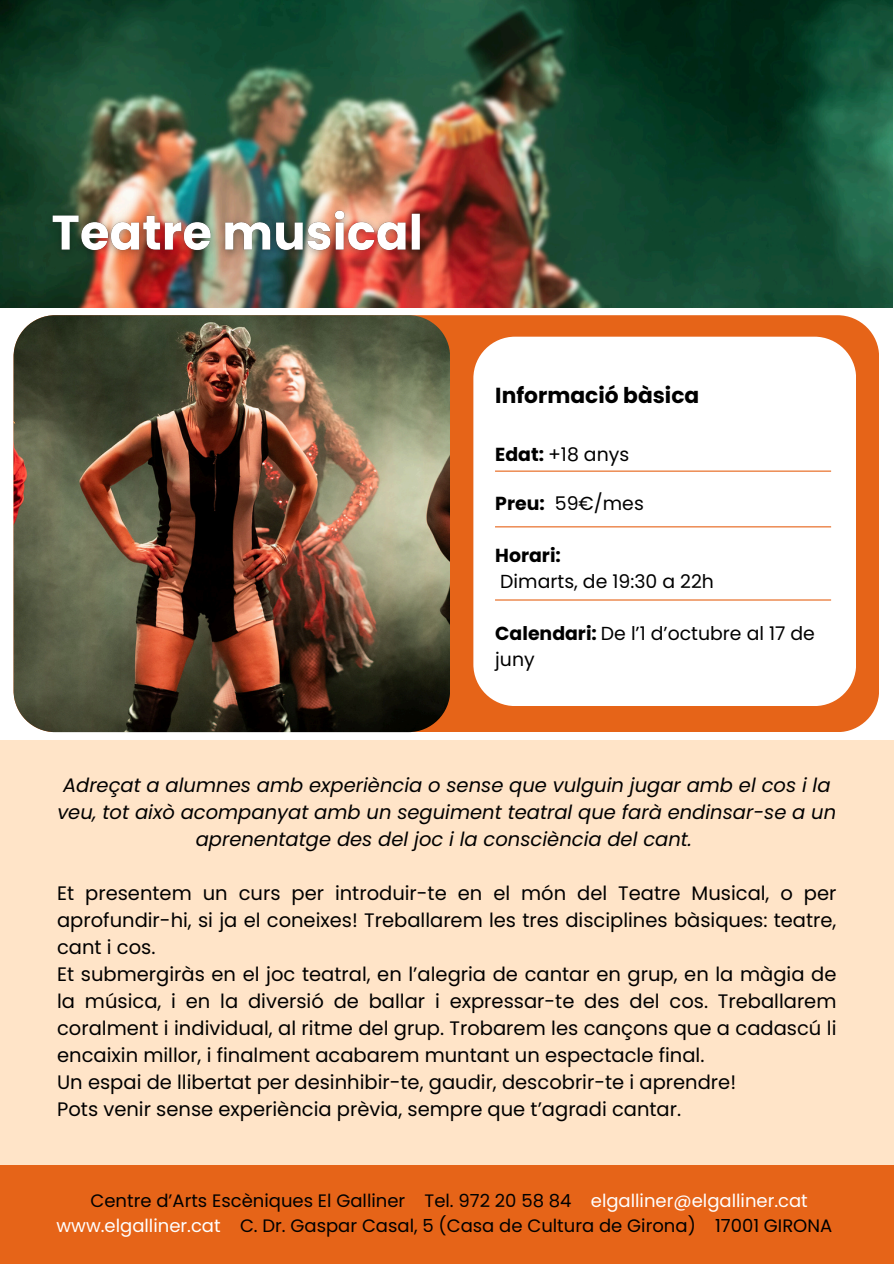
<style>
.page{position:relative;width:894px;height:1264px;background:#fff}
.page>*{position:absolute;margin:0;border:0;box-sizing:border-box;transform-origin:0 0}
.t1{font:700 21.75px "Poppins";color:#000}
.t2{font:19.5px/27px "Poppins";color:#000;text-align:justify}
.t3{font:italic 19.5px/27px "Poppins";color:#000;text-align:center}
.t4{font:18.9px/25.8px "Poppins";color:#000}
.t5{font:700 18.9px "Poppins";color:#000}
.t6{font:18px/24.8px "Poppins";color:#000;text-align:center}
.s1{font-weight:700}
.s2{color:#fff}
</style>
<div class="page">
<div style="left:0;top:1164px;width:893px;height:99px;background:#e66418"></div>
<div style="left:0;top:740px;width:893px;height:424px;background:#ffe4c8"></div>
<div style="left:14px;top:315px;width:864px;height:417px;background:#e66418;border-radius:42px"></div>
<div style="left:473px;top:337px;width:382px;height:369px;background:#fff;border-radius:42px"></div>
<hr style="left:495px;top:470px;width:335px;height:1px;background:#e66418">
<hr style="left:495px;top:526px;width:335px;height:1px;background:#e66418">
<hr style="left:495px;top:599px;width:335px;height:1px;background:#e66418">
<img style="left:14px;top:315px;width:435px;height:417px;border-radius:42px">
<img style="left:0;top:0;width:892px;height:307px">
<img style="left:40px;top:198px;width:392px;height:68px">
<h2 class="t1" style="left:495px;top:380px;width:205px">Informació bàsica</h2>
<p class="t4" style="left:495px;top:441px;width:135px"><span class="s1">Edat:</span> +18 anys</p>
<p class="t4" style="left:495px;top:491px;width:150px"><span class="s1">Preu:</span> 59€/mes</p>
<p class="t5" style="left:495px;top:542px;width:67px">Horari:</p>
<p class="t4" style="left:500px;top:568px;width:215px">Dimarts, de 19:30 a 22h</p>
<p class="t4" style="left:495px;top:620px;width:321px"><span class="s1">Calendari:</span> De l’1 d’octubre al 17 de juny</p>
<p class="t3" style="left:57px;top:771px;width:780px">Adreçat a alumnes amb experiència o sense que vulguin jugar amb el cos i la veu, tot això acompanyat amb un seguiment teatral que farà endinsar-se a un aprenentatge des del joc i la consciència del cant.</p>
<p class="t2" style="left:57px;top:879px;width:780px">Et presentem un curs per introduir-te en el món del Teatre Musical, o per aprofundir-hi, si ja el coneixes! Treballarem les tres disciplines bàsiques: teatre, cant i cos.</p>
<p class="t2" style="left:57px;top:960px;width:780px">Et submergiràs en el joc teatral, en l’alegria de cantar en grup, en la màgia de la música, i en la diversió de ballar i expressar-te des del cos. Treballarem coralment i individual, al ritme del grup. Trobarem les cançons que a cadascú li encaixin millor, i finalment acabarem muntant un espectacle final.</p>
<p class="t2" style="left:57px;top:1068px;width:680px">Un espai de llibertat per desinhibir-te, gaudir, descobrir-te i aprendre!</p>
<p class="t2" style="left:57px;top:1095px;width:625px">Pots venir sense experiència prèvia, sempre que t’agradi cantar.</p>
<p class="t6" style="left:56px;top:1188px;width:777px">Centre d’Arts Escèniques El Galliner Tel. 972 20 58 84 <span class="s2">elgalliner@elgalliner.cat www.elgalliner.cat</span> C. Dr. Gaspar Casal, 5 (Casa de Cultura de Girona) 17001 GIRONA</p>
</div>
